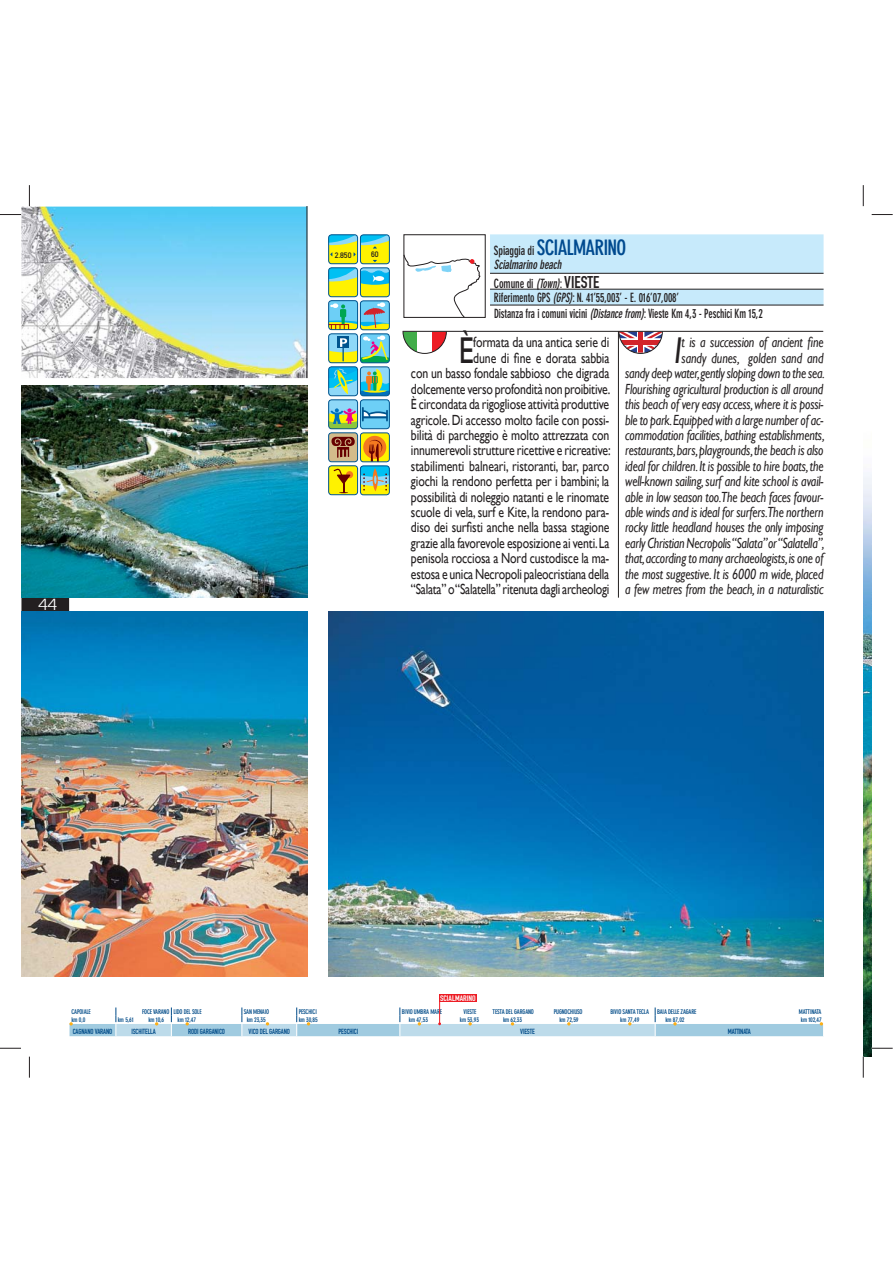
<style>
.page{position:relative;width:893px;height:1263px;background:#fff}
.page>*{position:absolute;margin:0;border:0;box-sizing:border-box;transform-origin:0 0}
.t1{font:37.35px "Gill Sans";color:#231f20;scale:.8 1}
.t2{font:italic 37.35px "Gill Sans";color:#231f20;scale:.8 1}
.t3{font:700 condensed 21px "DIN Neuzeit Grotesk";letter-spacing:-.04em;color:#004a8f}
.t4{font:italic 14.7px/15.5px "Gill Sans";letter-spacing:-.01em;color:#231f20;text-align:right;scale:.8 1}
.t5{font:14.7px/15.5px "Gill Sans";letter-spacing:-.01em;color:#231f20;text-align:right;scale:.8 1}
.t6{font:700 condensed 12.6px/15.9px "DIN Neuzeit Grotesk";letter-spacing:-.01em;color:#231f20;scale:.85 1}
.t7{font:italic 700 condensed 12.6px/18.8px "DIN Neuzeit Grotesk";color:#231f20;scale:.9 1}
.t8{font:7.95px "DIN Engschrift";color:#fff;scale:1.06 1}
.t9{font:7.8px "DIN Mittelschrift Alternate";color:#231f20}
.t10{font:7.35px "DIN Engschrift";letter-spacing:-.02em;color:#004b88}
.t11{font:700 condensed 6.45px "DIN Neuzeit Grotesk";letter-spacing:-.03em;color:#004b88}
.s1{font-size:12.6px;color:#231f20}
.s2{font-style:normal}
.s3{font-family:"DIN Engschrift";font-weight:400;font-style:normal;font-stretch:normal;font-size:16.8px}
.s4{font-style:italic}
</style>
<div class="page">
<div style="left:21px;top:598px;width:48px;height:14px;background:#231f20"></div>
<svg style="left:619px;top:332px;width:44px;height:22px"></svg>
<hr style="left:618px;top:331px;width:1px;height:267px;background:#231f20">
<svg style="left:402px;top:331px;width:45px;height:23px"></svg>
<hr style="left:403px;top:331px;width:420px;height:1px;background:#231f20">
<div style="left:328px;top:234px;width:30px;height:30px;border:1px solid #00548e;border-radius:3px"></div>
<div style="left:360px;top:234px;width:30px;height:30px;border:1px solid #00548e;border-radius:3px"></div>
<img style="left:21px;top:386px;width:286px;height:212px">
<img style="left:863px;top:472px;width:8px;height:584px">
<img style="left:328px;top:235px;width:62px;height:260px">
<img style="left:329px;top:612px;width:494px;height:365px">
<img style="left:21px;top:612px;width:286px;height:365px">
<div style="left:403px;top:234px;width:82px;height:84px;border:1px solid #231f20"></div>
<svg style="left:490px;top:234px;width:333px;height:71px"></svg>
<hr style="left:490px;top:273px;width:333px;height:1px;background:#231f20">
<hr style="left:490px;top:289px;width:333px;height:1px;background:#231f20">
<hr style="left:490px;top:305px;width:333px;height:1px;background:#231f20">
<svg style="left:403px;top:254px;width:77px;height:64px"></svg>
<svg style="left:69px;top:1002px;width:754px;height:34px"></svg>
<div style="left:439px;top:994px;width:38px;height:8px;background:#ed1c24"></div>
<img style="left:29px;top:373px;width:278px;height:5px">
<img style="left:21px;top:207px;width:191px;height:166px">
<img style="left:212px;top:207px;width:95px;height:168px">
<hr style="left:307px;top:207px;width:1px;height:171px;background:#231f20">
<svg style="left:0;top:214px;width:21px;height:1px"></svg>
<svg style="left:872px;top:214px;width:21px;height:1px"></svg>
<svg style="left:0;top:1048px;width:21px;height:1px"></svg>
<svg style="left:872px;top:1048px;width:21px;height:1px"></svg>
<svg style="left:29px;top:185px;width:1px;height:21px"></svg>
<svg style="left:29px;top:1057px;width:1px;height:21px"></svg>
<svg style="left:863px;top:185px;width:1px;height:21px"></svg>
<svg style="left:863px;top:1057px;width:1px;height:21px"></svg>
<p class="t9" style="left:335px;top:252px;width:18px">2.850</p>
<p class="t9" style="left:371px;top:252px;width:9px">60</p>
<h2 class="t3" style="left:494px;top:239px;width:134px"><span class="s1">Spiaggia di</span> SCIALMARINO</h2>
<p class="t7" style="left:494px;top:256px;width:119px">Scialmarino beach<br><span class="s2">Comune di</span> (Town)<span class="s2">:</span> <span class="s3">VIESTE</span></p>
<p class="t6" style="left:494px;top:290px;width:318px">Riferimento GPS <span class="s4">(GPS)</span>: N. 41’55,003’ - E. 016’07,008’<br>Distanza fra i comuni vicini <span class="s4">(Distance from)</span>: Vieste Km 4,3 - Peschici Km 15,2</p>
<h1 class="t1" style="left:459px;top:329px;width:20px">È</h1>
<p class="t5" style="left:411px;top:335px;width:251px">formata da una antica serie di<br>dune di fine e dorata sabbia<br>con un basso fondale sabbioso che digrada dolcemente verso profondità non proibitive.<br>È circondata da rigogliose attività produttive agricole. Di accesso molto facile con possi&shy;bilità di parcheggio è molto attrezzata con innumerevoli strutture ricettive e ricreative: stabilimenti balneari, ristoranti, bar, parco giochi la rendono perfetta per i bambini; la possibilità di noleggio natanti e le rinomate scuole di vela, surf e Kite, la rendono para&shy;diso dei surfisti anche nella bassa stagione grazie alla favorevole esposizione ai venti. La penisola rocciosa a Nord custodisce la ma&shy;estosa e unica Necropoli paleocristiana della “Salata” o “Salatella” ritenuta dagli archeologi</p>
<h1 class="t2" style="left:675px;top:329px;width:10px">I</h1>
<p class="t4" style="left:625px;top:335px;width:251px">t is a succession of ancient fine<br>sandy dunes, golden sand and<br>sandy deep water, gently sloping down to the sea.<br>Flourishing agricultural production is all around this beach of very easy access, where it is possi&shy;ble to park. Equipped with a large number of ac&shy;commodation facilities, bathing establishments, restaurants, bars, playgrounds, the beach is also ideal for children. It is possible to hire boats, the well-known sailing, surf and kite school is avail&shy;able in low season too.The beach faces favour&shy;able winds and is ideal for surfers.The northern rocky little headland houses the only imposing early Christian Necropolis “Salata” or “Salatella”, that, according to many archaeologists, is one of the most suggestive. It is 6000 m wide, placed a few metres from the beach, in a naturalistic</p>
<p class="t8" style="left:440px;top:995px;width:35px">SCIALMARINO</p>
<p class="t11" style="left:71px;top:1010px;width:21px">CAPOIALE</p>
<p class="t11" style="left:142px;top:1010px;width:61px">FOCE VARANO LIDO DEL SOLE</p>
<p class="t11" style="left:244px;top:1010px;width:27px">SAN MENAIO</p>
<p class="t11" style="left:299px;top:1010px;width:20px">PESCHICI</p>
<p class="t11" style="left:402px;top:1010px;width:42px">BIVIO UMBRA MARE</p>
<p class="t11" style="left:463px;top:1010px;width:15px">VIESTE</p>
<p class="t11" style="left:493px;top:1010px;width:43px">TESTA DEL GARGANO</p>
<p class="t11" style="left:554px;top:1010px;width:30px">PUGNOCHIUSO</p>
<p class="t11" style="left:610px;top:1010px;width:40px">BIVIO SANTA TECLA</p>
<p class="t11" style="left:657px;top:1010px;width:41px">BAIA DELLE ZAGARE</p>
<p class="t11" style="left:799px;top:1010px;width:24px">MATTINATA</p>
<p class="t11" style="left:71px;top:1017px;width:16px">km 0,0</p>
<p class="t11" style="left:118px;top:1017px;width:17px">km 5,61</p>
<p class="t11" style="left:148px;top:1017px;width:17px">km 10,6</p>
<p class="t11" style="left:178px;top:1017px;width:20px">km 12,47</p>
<p class="t11" style="left:247px;top:1017px;width:21px">km 23,35</p>
<p class="t11" style="left:299px;top:1017px;width:21px">km 30,85</p>
<p class="t11" style="left:409px;top:1017px;width:21px">km 47,53</p>
<p class="t11" style="left:460px;top:1017px;width:21px">km 53,93</p>
<p class="t11" style="left:503px;top:1017px;width:21px">km 62,33</p>
<p class="t11" style="left:559px;top:1017px;width:21px">km 72,59</p>
<p class="t11" style="left:620px;top:1017px;width:21px">km 77,49</p>
<p class="t11" style="left:665px;top:1017px;width:21px">km 87,02</p>
<p class="t11" style="left:801px;top:1017px;width:22px">km 102,47</p>
<p class="t10" style="left:73px;top:1028px;width:41px">CAGNANO VARANO</p>
<p class="t10" style="left:131px;top:1028px;width:26px">ISCHITELLA</p>
<p class="t10" style="left:188px;top:1028px;width:38px">RODI GARGANICO</p>
<p class="t10" style="left:248px;top:1028px;width:43px">VICO DEL GARGANO</p>
<p class="t10" style="left:338px;top:1028px;width:21px">PESCHICI</p>
<p class="t10" style="left:520px;top:1028px;width:16px">VIESTE</p>
<p class="t10" style="left:728px;top:1028px;width:24px">MATTINATA</p>
</div>
